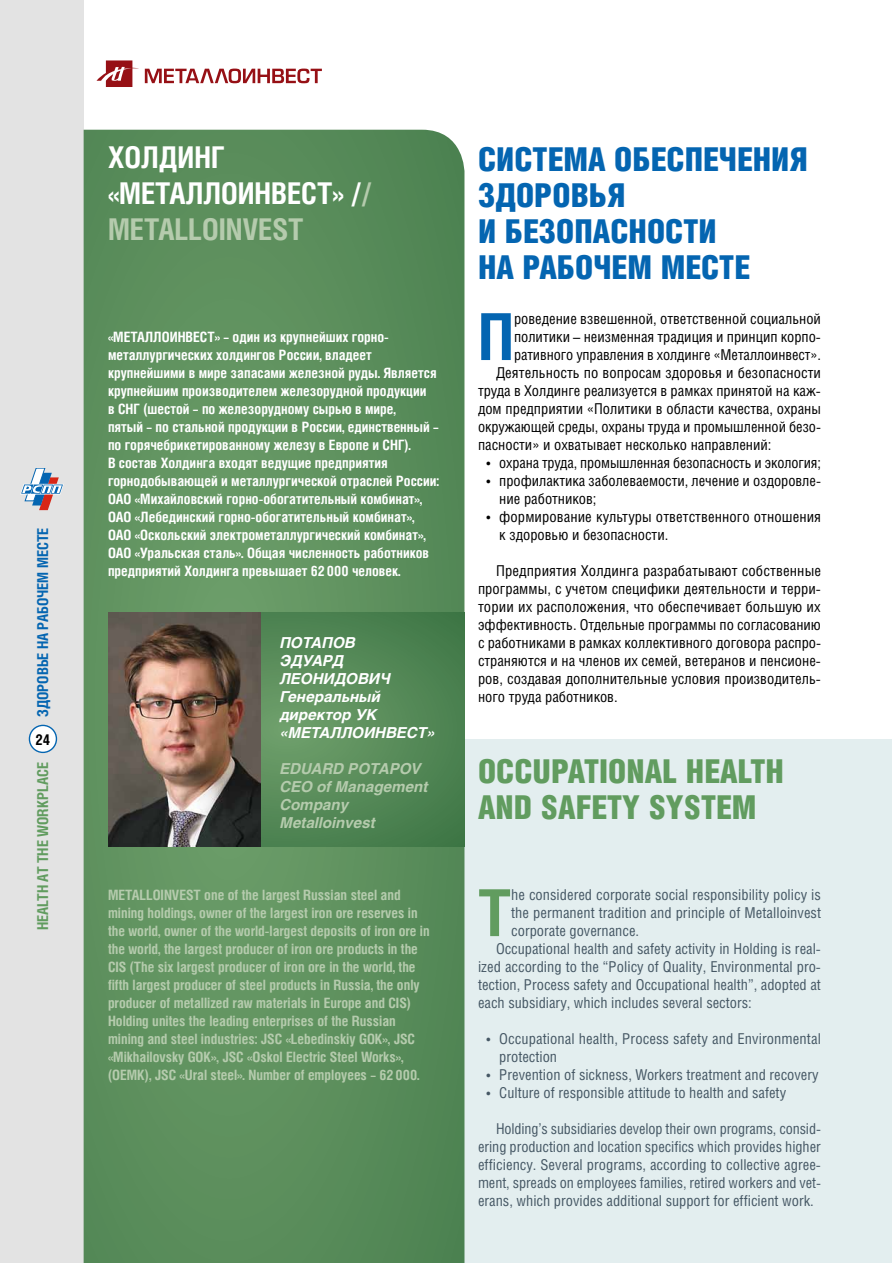
<style>
.page{position:relative;width:893px;height:1263px;background:#fff}
.page>*{position:absolute;margin:0;border:0;box-sizing:border-box;transform-origin:0 0}
.t1{font:700 64.8px "Helios Cond";color:#0465b1}
.t2{font:700 64.8px "Helios Cond";color:#619c5f}
.t3{font:900 33px/36px "Helios Cond";color:#0465b1}
.t4{font:900 33px/36px "Helios Cond";color:#619c5f}
.t5{font:700 30px/36px "Helios Cond";color:#fff}
.t6{font:15px/18px "Helios Cond";color:#000}
.t7{font:15px/18px "Helios Cond";color:#455764}
.t8{font:italic 700 15px/18px "Helios";color:#fff}
.t9{font:italic 700 15px/18px "Helios";color:#b5cbad}
.t10{font:700 15px "Helios Cond";color:#0465b1}
.t11{font:700 15px "Helios Cond";color:#619c5f}
.t12{font:700 15px "Helios Cond";color:#000}
.t13{font:700 14.25px/18px "Helios Cond";color:#fff}
.t14{font:700 14.25px/18px "Helios Cond";color:#b5cbad}
.s1{color:#b5cbad}
</style>
<div class="page">
<div style="left:0;top:739px;width:892px;height:524px;background:#e3eeef"></div>
<div style="left:0;top:0;width:84px;height:1263px;background:#e3e3e3"></div>
<svg style="left:20px;top:468px;width:44px;height:42px"></svg>
<div style="left:29px;top:725px;width:27px;height:27px;background:#fff;border-radius:50%"></div>
<div style="left:29px;top:725px;width:28px;height:28px;border:1px solid #0465b1;border-radius:50%"></div>
<svg style="left:84px;top:130px;width:380px;height:1133px;background:#5c8f5d"></svg>
<svg style="left:260px;top:612px;width:205px;height:234px;background:#548856"></svg>
<img style="left:108px;top:612px;width:152px;height:234px">
<svg style="left:145px;top:69px;width:177px;height:14px"></svg>
<svg style="left:96px;top:60px;width:43px;height:27px"></svg>
<p class="t10" style="left:34px;top:717px;width:191px;rotate:-90deg">ЗДОРОВЬЕ НА РАБОЧЕМ МЕСТЕ</p>
<p class="t12" style="left:35px;top:730px;width:16px">24</p>
<p class="t11" style="left:34px;top:930px;width:169px;rotate:-90deg">HEALTH AT THE WORKPLACE</p>
<h3 class="t5" style="left:108px;top:139px;width:265px">ХОЛДИНГ «МЕТАЛЛОИНВЕСТ» /<span class="s1">/<br>METALLOINVEST</span></h3>
<p class="t13" style="left:108px;top:328px;width:333px">«МЕТАЛЛОИНВЕСТ» – один из крупнейших горно&shy;металлургических холдингов России, владеет крупнейшими в мире запасами железной руды. Является крупнейшим производителем железорудной продукции<br>в СНГ (шестой – по железорудному сырью в мире,<br>пятый – по стальной продукции в России, единственный – по горячебрикетированному железу в Европе и СНГ).<br>В состав Холдинга входят ведущие предприятия горнодобывающей и металлургической отраслей России:<br>ОАО «Михайловский горно-обогатительный комбинат», ОАО «Лебединский горно-обогатительный комбинат», ОАО «Оскольский электрометаллургический комбинат», ОАО «Уральская сталь». Общая численность работников предприятий Холдинга превышает 62000 человек.</p>
<p class="t8" style="left:280px;top:634px;width:157px">ПОТАПОВ<br>ЭДУАРД<br>ЛЕОНИДОВИЧ<br>Генеральный директор УК «МЕТАЛЛОИНВЕСТ»</p>
<p class="t9" style="left:280px;top:760px;width:150px">EDUARD POTAPOV<br>CEO of Management<br>Company<br>Metalloinvest</p>
<p class="t14" style="left:108px;top:886px;width:323px">METALLOINVEST one of the largest Russian steel and mining holdings, owner of the largest iron ore reserves in the world, owner of the world-largest deposits of iron ore in the world, the largest producer of iron ore products in the CIS (The six largest producer of iron ore in the world, the fifth largest producer of steel products in Russia, the only producer of metallized raw materials in Europe and CIS)<br>Holding unites the leading enterprises of the Russian mining and steel industries: JSC «Lebedinskiy GOK», JSC «Mikhailovsky GOK», JSC «Oskol Electric Steel Works», (OEMK), JSC «Ural steel». Number of employees – 62000.</p>
<h2 class="t3" style="left:478px;top:141px;width:331px">СИСТЕМА ОБЕСПЕЧЕНИЯ<br>ЗДОРОВЬЯ<br>И БЕЗОПАСНОСТИ<br>НА РАБОЧЕМ МЕСТЕ</h2>
<h1 class="t1" style="left:478px;top:298px;width:37px">П</h1>
<p class="t6" style="left:514px;top:309px;width:308px">роведение взвешенной, ответственной социальной</p>
<p class="t6" style="left:514px;top:327px;width:308px">политики – неизменная традиция и принцип корпо-</p>
<p class="t6" style="left:514px;top:345px;width:309px">ративного управления в холдинге «Металлоинвест».</p>
<p class="t6" style="left:496px;top:363px;width:327px">Деятельность по вопросам здоровья и безопасности</p>
<p class="t6" style="left:478px;top:381px;width:344px">труда в Холдинге реализуется в рамках принятой на каж-</p>
<p class="t6" style="left:478px;top:399px;width:344px">дом предприятии «Политики в области качества, охраны</p>
<p class="t6" style="left:478px;top:417px;width:344px">окружающей среды, охраны труда и промышленной безо-</p>
<p class="t6" style="left:478px;top:435px;width:295px">пасности» и охватывает несколько направлений:</p>
<p class="t6" style="left:486px;top:453px;width:336px">• охрана труда, промышленная безопасность и экология;</p>
<p class="t6" style="left:499px;top:471px;width:323px;text-indent:-13px">• профилактика заболеваемости, лечение и оздоровле&shy;ние работников;</p>
<p class="t6" style="left:499px;top:507px;width:323px;text-indent:-13px">• формирование культуры ответственного отношения к здоровью и безопасности.</p>
<p class="t6" style="left:478px;top:561px;width:345px;text-align:justify;text-indent:18px">Предприятия Холдинга разрабатывают собственные программы, с учетом специфики деятельности и терри&shy;тории их расположения, что обеспечивает большую их эффективность. Отдельные программы по согласованию с работниками в рамках коллективного договора распро&shy;страняются и на членов их семей, ветеранов и пенсионе&shy;ров, создавая дополнительные условия производитель&shy;ного труда работников.</p>
<h2 class="t4" style="left:478px;top:753px;width:308px">OCCUPATIONAL HEALTH<br>AND SAFETY SYSTEM</h2>
<h1 class="t2" style="left:478px;top:874px;width:35px">T</h1>
<p class="t7" style="left:511px;top:885px;width:311px">he considered corporate social responsibility policy is</p>
<p class="t7" style="left:511px;top:903px;width:311px">the permanent tradition and principle of Metalloinvest</p>
<p class="t7" style="left:511px;top:921px;width:129px">corporate governance.</p>
<p class="t7" style="left:496px;top:939px;width:326px">Occupational health and safety activity in Holding is real-</p>
<p class="t7" style="left:478px;top:957px;width:344px">ized according to the “Policy of Quality, Environmental pro-</p>
<p class="t7" style="left:478px;top:975px;width:344px">tection, Process safety and Occupational health”, adopted at</p>
<p class="t7" style="left:478px;top:993px;width:275px">each subsidiary, which includes several sectors:</p>
<p class="t7" style="left:499px;top:1029px;width:323px;text-indent:-13px">• Occupational health, Process safety and Environmental protection</p>
<p class="t7" style="left:486px;top:1065px;width:333px">• Prevention of sickness, Workers treatment and recovery</p>
<p class="t7" style="left:486px;top:1083px;width:301px">• Culture of responsible attitude to health and safety</p>
<p class="t7" style="left:478px;top:1119px;width:344px;text-align:justify;text-indent:18px">Holding’s subsidiaries develop their own programs, consid&shy;ering production and location specifics which provides higher efficiency. Several programs, according to collective agree&shy;ment, spreads on employees families, retired workers and vet&shy;erans, which provides additional support for efficient work.</p>
</div>
